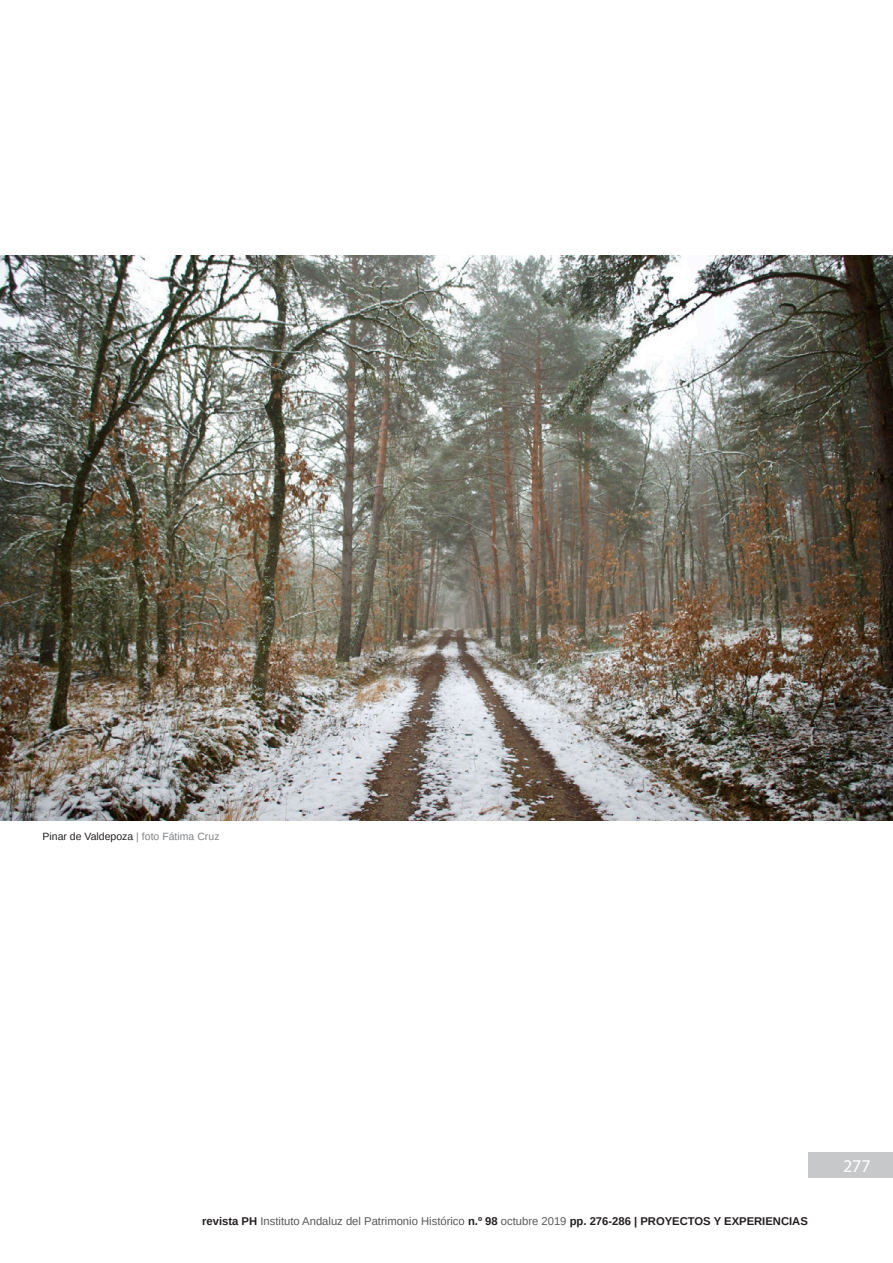
<style>
.page{position:relative;width:893px;height:1263px;background:#fff}
.page>*{position:absolute;margin:0;border:0;box-sizing:border-box;transform-origin:0 0}
.t1{font:18px "Myriad Pro";color:#fff}
.t2{font:11.25px "Arimo";color:#57585a}
.Pie_de_Foto{font:10.5px "Arimo";color:#231f20}
.s1{color:#808285}
.s2{font-weight:700;color:#231f20}
</style>
<div class="page">
<div style="left:808px;top:1152px;width:85px;height:26px;background:#c7c8ca"></div>
<img style="left:0;top:255px;width:893px;height:566px">
<p class="Pie_de_Foto" style="left:43px;top:830px;width:179px">Pinar de Valdepoza <span class="s1">| foto Fátima Cruz</span></p>
<p class="t2" style="left:202px;top:1213px;width:607px"><span class="s2">revista PH</span> Instituto Andaluz del Patrimonio Histórico <span class="s2">n.º 98</span> octubre 2019 <span class="s2">pp. 276-286 | PROYECTOS Y EXPERIENCIAS</span></p>
<h1 class="t1" style="left:843px;top:1155px;width:29px">277</h1>
</div>
